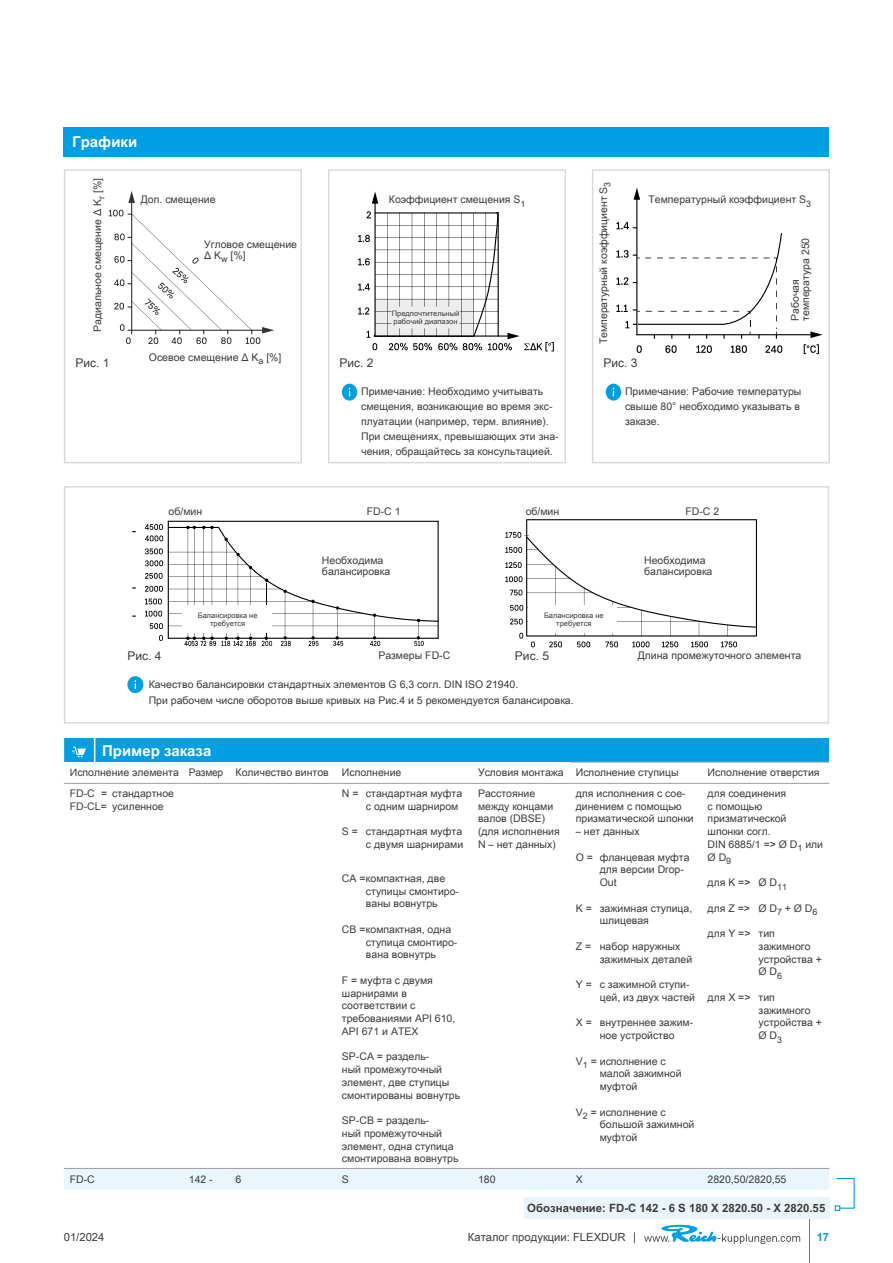
<style>
.page{position:relative;width:893px;height:1263px;background:#fff}
.page>*{position:absolute;margin:0;border:0;box-sizing:border-box;transform-origin:0 0}
.t1{font:700 15px "Arial Unicode MS";color:#fff}
.t2{font:12px "Arial Unicode MS";color:#3c3c3b}
.t3{font:700 11.4px "Arial Unicode MS";color:#3c3c3b}
.t4{font:11.25px "Arial Unicode MS";color:#3c3c3b}
.t5{font:700 11.25px "Arial Unicode MS";color:#009fe3}
.t6{font:10.5px/12.8px "Arial Unicode MS";color:#3c3c3b}
.t7{font:7.5px/7.5px "Arial Unicode MS";color:#3c3c3b;text-align:center}
</style>
<div class="page">
<hr style="left:809px;top:1218px;width:1px;height:45px;background:#009fe3">
<svg style="left:644px;top:1224px;width:156px;height:20px"></svg>
<div style="left:64px;top:739px;width:765px;height:23px;background:#009fe3"></div>
<div style="left:64px;top:1169px;width:765px;height:21px;background:#eaf6fe"></div>
<hr style="left:570px;top:762px;width:132px;height:1px;background:#9d9d9c">
<hr style="left:702px;top:762px;width:127px;height:1px;background:#9d9d9c">
<hr style="left:64px;top:783px;width:119px;height:1px;background:#9d9d9c">
<hr style="left:183px;top:783px;width:47px;height:1px;background:#9d9d9c">
<hr style="left:230px;top:783px;width:106px;height:1px;background:#9d9d9c">
<hr style="left:336px;top:783px;width:136px;height:1px;background:#9d9d9c">
<hr style="left:472px;top:783px;width:98px;height:1px;background:#9d9d9c">
<hr style="left:570px;top:783px;width:132px;height:1px;background:#9d9d9c">
<hr style="left:702px;top:783px;width:127px;height:1px;background:#9d9d9c">
<hr style="left:64px;top:1168px;width:119px;height:1px;background:#9d9d9c">
<hr style="left:183px;top:1168px;width:47px;height:1px;background:#9d9d9c">
<hr style="left:230px;top:1168px;width:106px;height:1px;background:#9d9d9c">
<hr style="left:336px;top:1168px;width:136px;height:1px;background:#9d9d9c">
<hr style="left:472px;top:1168px;width:98px;height:1px;background:#9d9d9c">
<hr style="left:570px;top:1168px;width:132px;height:1px;background:#9d9d9c">
<hr style="left:702px;top:1168px;width:127px;height:1px;background:#9d9d9c">
<div style="left:64px;top:127px;width:765px;height:29px;background:#009fe3"></div>
<svg style="left:64px;top:738px;width:32px;height:24px"></svg>
<div style="left:524px;top:1197px;width:305px;height:22px;background:#eaf6fe"></div>
<svg style="left:835px;top:1177px;width:20px;height:34px"></svg>
<svg style="left:358px;top:191px;width:196px;height:160px"></svg>
<div style="left:392px;top:307px;width:68px;height:21px;background:#ededed"></div>
<svg style="left:127px;top:676px;width:16px;height:17px"></svg>
<svg style="left:606px;top:384px;width:15px;height:17px"></svg>
<svg style="left:342px;top:384px;width:15px;height:17px"></svg>
<svg style="left:505px;top:519px;width:252px;height:128px"></svg>
<hr style="left:168px;top:521px;width:271px;height:1px;background:#000">
<hr style="left:438px;top:521px;width:1px;height:118px;background:#000">
<hr style="left:168px;top:521px;width:1px;height:118px;background:#000">
<svg style="left:145px;top:524px;width:293px;height:122px"></svg>
<div style="left:182px;top:606px;width:89px;height:27px;background:#fff"></div>
<div style="left:528px;top:606px;width:88px;height:27px;background:#fff"></div>
<div style="left:592px;top:169px;width:238px;height:294px;border:2px solid #dadada"></div>
<div style="left:328px;top:169px;width:238px;height:294px;border:2px solid #dadada"></div>
<div style="left:64px;top:169px;width:238px;height:294px;border:2px solid #dadada"></div>
<div style="left:64px;top:486px;width:765px;height:237px;border:2px solid #dadada"></div>
<hr style="left:131px;top:200px;width:1px;height:134px;background:#000">
<svg style="left:128px;top:191px;width:7px;height:12px"></svg>
<svg style="left:109px;top:210px;width:165px;height:134px"></svg>
<hr style="left:636px;top:197px;width:1px;height:138px;background:#000">
<svg style="left:634px;top:188px;width:6px;height:12px"></svg>
<hr style="left:636px;top:334px;width:177px;height:1px;background:#000">
<svg style="left:810px;top:331px;width:13px;height:7px"></svg>
<svg style="left:637px;top:345px;width:5px;height:8px"></svg>
<svg style="left:665px;top:345px;width:12px;height:8px"></svg>
<svg style="left:696px;top:345px;width:16px;height:8px"></svg>
<svg style="left:731px;top:345px;width:16px;height:8px"></svg>
<svg style="left:765px;top:345px;width:17px;height:8px"></svg>
<svg style="left:616px;top:222px;width:166px;height:117px"></svg>
<svg style="left:804px;top:344px;width:15px;height:10px"></svg>
<h1 class="t1" style="left:72px;top:131px;width:67px">Графики</h1>
<p class="t6" style="left:91px;top:332px;width:155px;rotate:-90deg">Радиальное смещение Δ K<sub>r</sub> [%]</p>
<p class="t6" style="left:597px;top:344px;width:164px;rotate:-90deg">Температурный коэффициент S<sub>3</sub></p>
<p class="t6" style="left:141px;top:193px;width:76px">Доп. смещение</p>
<p class="t6" style="left:389px;top:193px;width:138px">Коэффициент смещения S<sub>1</sub></p>
<p class="t6" style="left:648px;top:193px;width:164px">Температурный коэффициент S<sub>3</sub></p>
<p class="t6" style="left:789px;top:321px;width:85px;line-height:10.5px;rotate:-90deg">Рабочая температура 250</p>
<p class="t6" style="left:204px;top:239px;width:94px;line-height:10.5px">Угловое смещение<br>Δ K<sub>w</sub> [%]</p>
<p class="t7" style="left:392px;top:310px;width:69px;text-align:left">Предпочтительный рабочий диапазон</p>
<p class="t6" style="left:149px;top:350px;width:134px">Осевое смещение Δ K<sub>a</sub> [%]</p>
<p class="t2" style="left:75px;top:354px;width:36px">Рис. 1</p>
<p class="t2" style="left:340px;top:354px;width:36px">Рис. 2</p>
<p class="t2" style="left:603px;top:354px;width:36px">Рис. 3</p>
<p class="t6" style="left:361px;top:384px;width:199px;line-height:15px">Примечание: Необходимо учитывать смещения, возникающие во время экс&shy;плуатации (например, терм. влияние).<br>При смещениях, превышающих эти зна&shy;чения, обращайтесь за консультацией.</p>
<p class="t6" style="left:625px;top:384px;width:178px;line-height:15px">Примечание: Рабочие температуры свыше 80° необходимо указывать в заказе.</p>
<p class="t6" style="left:169px;top:505px;width:35px">об/мин</p>
<p class="t6" style="left:526px;top:505px;width:35px">об/мин</p>
<p class="t6" style="left:367px;top:505px;width:35px">FD-C 1</p>
<p class="t6" style="left:685px;top:505px;width:35px">FD-C 2</p>
<p class="t6" style="left:322px;top:555px;width:70px;line-height:10.5px">Необходима балансировка</p>
<p class="t6" style="left:644px;top:555px;width:70px;line-height:10.5px">Необходима балансировка</p>
<p class="t7" style="left:198px;top:611px;width:61px">Балансировка не требуется</p>
<p class="t7" style="left:544px;top:611px;width:61px">Балансировка не требуется</p>
<p class="t6" style="left:378px;top:649px;width:74px">Размеры FD-C</p>
<p class="t2" style="left:127px;top:647px;width:36px">Рис. 4</p>
<p class="t2" style="left:515px;top:647px;width:36px">Рис. 5</p>
<p class="t6" style="left:149px;top:675px;width:426px;line-height:16.5px">Качество балансировки стандартных элементов G 6,3 согл. DIN ISO 21940.<br>При рабочем числе оборотов выше кривых на Рис.4 и 5 рекомендуется балансировка.</p>
<p class="t6" style="left:638px;top:649px;width:165px">Длина промежуточного элемента</p>
<h1 class="t1" style="left:102px;top:740px;width:111px">Пример заказа</h1>
<p class="t6" style="left:70px;top:765px;width:260px">Исполнение элемента Размер Количество винтов</p>
<p class="t6" style="left:342px;top:765px;width:61px">Исполнение</p>
<p class="t6" style="left:478px;top:765px;width:202px">Условия монтажа Исполнение ступицы</p>
<p class="t6" style="left:708px;top:765px;width:113px">Исполнение отверстия</p>
<p class="t6" style="left:70px;top:786px;width:106px">FD-C = стандартное<br>FD-CL= усиленное</p>
<p class="t6" style="left:366px;top:786px;width:98px;text-indent:-24px">N = стандартная муфта с одним шарниром</p>
<p class="t6" style="left:342px;top:825px;width:123px;text-align:right">S = стандартная муфта с двумя шарнирами</p>
<p class="t6" style="left:366px;top:871px;width:95px;text-indent:-24px">CA =компактная, две ступицы смонтиро&shy;ваны вовнутрь</p>
<p class="t6" style="left:366px;top:922px;width:93px;text-indent:-24px">CB =компактная, одна ступица смонтиро&shy;вана вовнутрь</p>
<p class="t6" style="left:342px;top:973px;width:115px">F = муфта с двумя шарнирами в соответствии с требованиями API 610,<br>API 671 и ATEX</p>
<p class="t6" style="left:342px;top:1050px;width:120px">SP-CA = раздель-<br>ный промежуточный элемент, две ступицы смонтированы вовнутрь</p>
<p class="t6" style="left:342px;top:1114px;width:118px">SP-CB = раздель-<br>ный промежуточный элемент, одна ступица смонтирована вовнутрь</p>
<p class="t6" style="left:478px;top:786px;width:83px">Расстояние между концами валов (DBSE) (для исполнения<br>N – нет данных)</p>
<p class="t6" style="left:576px;top:786px;width:119px">для исполнения с сое&shy;динением с помощью призматической шпонки</p>
<p class="t6" style="left:708px;top:786px;width:117px">для соединения<br>с помощью призматической шпонки согл.<br>DIN 6885/1 =&gt; Ø D<sub>1</sub> или<br>Ø D<sub>9</sub></p>
<p class="t6" style="left:708px;top:876px;width:81px">для K =&gt; Ø D<sub>11</sub></p>
<p class="t6" style="left:708px;top:901px;width:111px">для Z =&gt; Ø D<sub>7</sub> + Ø D<sub>6</sub></p>
<p class="t6" style="left:758px;top:927px;width:65px;text-indent:-51px">для Y =&gt; тип зажимного устройства +<br>Ø D<sub>6</sub></p>
<p class="t6" style="left:758px;top:990px;width:65px;text-indent:-51px">для X =&gt; тип зажимного устройства +<br>Ø D<sub>3</sub></p>
<p class="t6" style="left:576px;top:825px;width:65px">– нет данных</p>
<p class="t6" style="left:600px;top:850px;width:91px;text-indent:-24px">O = фланцевая муфта для версии Drop-<br>Out</p>
<p class="t6" style="left:600px;top:901px;width:94px;text-indent:-24px">K = зажимная ступица, шлицевая</p>
<p class="t6" style="left:600px;top:939px;width:94px;text-indent:-24px">Z = набор наружных зажимных деталей</p>
<p class="t6" style="left:600px;top:978px;width:97px;text-indent:-24px">Y = с зажимной ступи&shy;цей, из двух частей</p>
<p class="t6" style="left:576px;top:1016px;width:119px;text-align:center">X = внутреннее зажим&shy;ное устройство</p>
<p class="t6" style="left:600px;top:1054px;width:83px;text-indent:-24px">V<sub>1</sub> = исполнение с малой зажимной муфтой</p>
<p class="t6" style="left:600px;top:1105px;width:96px;text-indent:-24px">V<sub>2</sub> = исполнение с большой зажимной муфтой</p>
<p class="t6" style="left:70px;top:1172px;width:27px">FD-C</p>
<p class="t6" style="left:189px;top:1172px;width:25px">142 -</p>
<p class="t6" style="left:236px;top:1172px;width:7px">6</p>
<p class="t6" style="left:342px;top:1172px;width:9px">S</p>
<p class="t6" style="left:478px;top:1172px;width:19px">180</p>
<p class="t6" style="left:576px;top:1172px;width:9px">X</p>
<p class="t6" style="left:708px;top:1172px;width:80px">2820,50/2820,55</p>
<p class="t3" style="left:527px;top:1200px;width:300px">Обозначение: FD-C 142 - 6 S 180 X 2820.50 - X 2820.55</p>
<p class="t4" style="left:64px;top:1229px;width:42px">01/2024</p>
<p class="t4" style="left:468px;top:1229px;width:159px">Каталог продукции: FLEXDUR</p>
<p class="t5" style="left:817px;top:1229px;width:14px">17</p>
</div>
